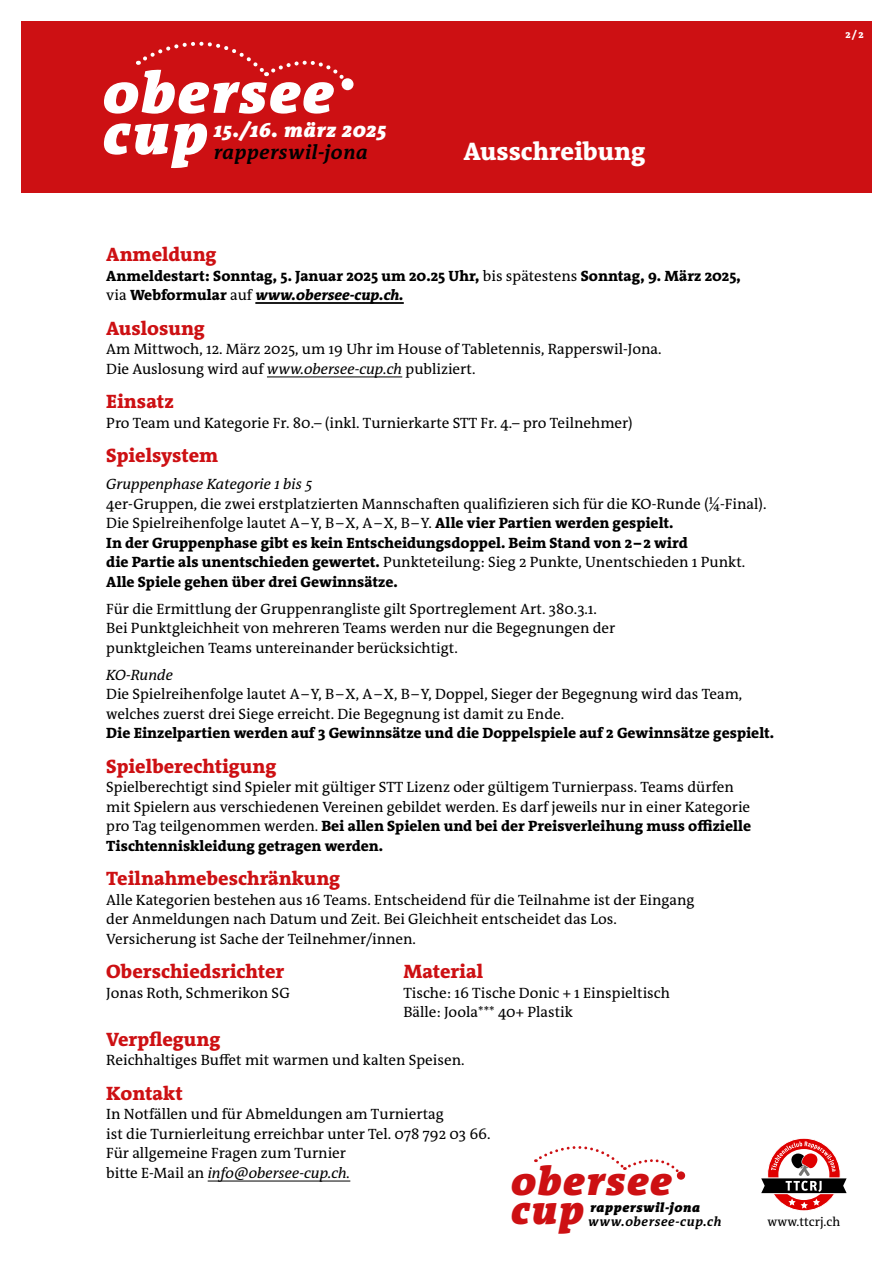
<style>
.page{position:relative;width:893px;height:1263px;background:#fff}
.page>*{position:absolute;margin:0;border:0;box-sizing:border-box;transform-origin:0 0}
.t1{font:italic 900 58.8px/41.1px "The Antiqua B W9";letter-spacing:.04em;color:#fff}
.t2{font:italic 900 40.8px/28.7px "The Antiqua B W9";letter-spacing:.04em;color:#cd1013}
.t3{font:800 25.5px "The Antiqua B W8";color:#fff}
.t4{font:italic 900 20.25px "The Antiqua B W9";letter-spacing:.035em;color:#fff}
.t5{font:italic 700 20.25px "The Antiqua B W7";letter-spacing:.025em;color:#000}
.t6{font:800 19.5px "The Antiqua B W8";color:#cd1013}
.t7{font:15px/19.5px "The Antiqua B W5 Plain";color:#000}
.t8{font:800 15px/19.5px "The Antiqua B W8";color:#000}
.t9{font:italic 15px "The Antiqua B W5 Plain";color:#000}
.t10{font:italic 700 13.2px "The Antiqua B W7";letter-spacing:.045em;color:#000}
.t11{font:italic 900 13.2px "The Antiqua B W9";letter-spacing:.04em;color:#000}
.t12{font:12.75px "The Antiqua B W5 Plain";color:#000}
.t13{font:800 10.5px "The Antiqua B W8";color:#fff}
.s1{font-family:"The Antiqua B W5 Plain";font-weight:400}
.s2{font-style:italic}
.s3{font-family:"The Antiqua B W8";font-weight:800}
</style>
<div class="page">
<hr style="left:255px;top:302px;width:149px;height:2px;background:#000">
<hr style="left:267px;top:376px;width:135px;height:1px;background:#000">
<hr style="left:208px;top:1180px;width:142px;height:1px;background:#000">
<div style="left:21px;top:21px;width:851px;height:172px;background:#cd1013"></div>
<svg style="left:761px;top:1138px;width:86px;height:73px"></svg>
<svg style="left:535px;top:1146px;width:144px;height:30px"></svg>
<div style="left:677px;top:1171px;width:8px;height:9px;background:#cd1013;border-radius:50%"></div>
<svg style="left:138px;top:41px;width:208px;height:43px"></svg>
<div style="left:342px;top:78px;width:12px;height:12px;background:#fff;border-radius:50%"></div>
<h1 class="t1" style="left:103px;top:73px;width:232px">obersee cup</h1>
<h3 class="t4" style="left:214px;top:117px;width:174px">15./16. märz 2025</h3>
<h3 class="t5" style="left:214px;top:139px;width:156px">rapperswil-jona</h3>
<h3 class="t3" style="left:463px;top:135px;width:183px">Ausschreibung</h3>
<p class="t13" style="left:845px;top:27px;width:20px">2/2</p>
<h3 class="t6" style="left:106px;top:242px;width:112px">Anmeldung</h3>
<p class="t8" style="left:106px;top:266px;width:636px">Anmeldestart: Sonntag, 5. Januar 2025 um 20.25 Uhr, <span class="s1">bis spätestens</span> Sonntag, 9. März 2025, <span class="s1">via</span> Webformular <span class="s1">auf</span> <span class="s2">www.obersee-cup.ch.</span></p>
<h3 class="t6" style="left:106px;top:315px;width:100px">Auslosung</h3>
<p class="t7" style="left:106px;top:339px;width:557px">Am Mittwoch, 12. März 2025, um 19 Uhr im House of Tabletennis, Rapperswil-Jona.<br>Die Auslosung wird auf <span class="s2">www.obersee-cup.ch</span> publiziert.</p>
<h3 class="t6" style="left:106px;top:389px;width:69px">Einsatz</h3>
<p class="t7" style="left:106px;top:413px;width:528px">Pro Team und Kategorie Fr. 80.– (inkl. Turnierkarte STT Fr. 4.– pro Teilnehmer)</p>
<h3 class="t6" style="left:106px;top:443px;width:113px">Spielsystem</h3>
<p class="t9" style="left:106px;top:474px;width:208px">Gruppenphase Kategorie 1 bis 5</p>
<p class="t7" style="left:106px;top:494px;width:662px">4er-Gruppen, die zwei erstplatzierten Mannschaften qualifizieren sich für die KO-Runde (¼-Final).<br>Die Spielreihenfolge lautet A–Y, B–X, A–X, B–Y. <span class="s3">Alle vier Partien werden gespielt.</span></p>
<p class="t8" style="left:106px;top:533px;width:583px">In der Gruppenphase gibt es kein Entscheidungsdoppel. Beim Stand von 2–2 wird</p>
<p class="t7" style="left:106px;top:552px;width:641px"><span class="s3">die Partie als unentschieden gewertet.</span> Punkteteilung: Sieg 2 Punkte, Unentschieden 1 Punkt.</p>
<p class="t8" style="left:106px;top:572px;width:293px">Alle Spiele gehen über drei Gewinnsätze.</p>
<p class="t7" style="left:106px;top:599px;width:510px">Für die Ermittlung der Gruppenrangliste gilt Sportreglement Art. 380.3.1.<br>Bei Punktgleichheit von mehreren Teams werden nur die Begegnungen der punktgleichen Teams untereinander berücksichtigt.</p>
<p class="t9" style="left:106px;top:665px;width:68px">KO-Runde</p>
<p class="t7" style="left:106px;top:684px;width:637px">Die Spielreihenfolge lautet A–Y, B–X, A–X, B–Y, Doppel, Sieger der Begegnung wird das Team, welches zuerst drei Siege erreicht. Die Begegnung ist damit zu Ende.</p>
<p class="t8" style="left:106px;top:723px;width:669px">Die Einzelpartien werden auf 3 Gewinnsätze und die Doppelspiele auf 2 Gewinnsätze gespielt.</p>
<h3 class="t6" style="left:106px;top:753px;width:172px">Spielberechtigung</h3>
<p class="t7" style="left:106px;top:777px;width:645px">Spielberechtigt sind Spieler mit gültiger STT Lizenz oder gültigem Turnierpass. Teams dürfen mit Spielern aus verschiedenen Vereinen gebildet werden. Es darf jeweils nur in einer Kategorie</p>
<p class="t8" style="left:106px;top:816px;width:646px"><span class="s1">pro Tag teilgenommen werden.</span> Bei allen Spielen und bei der Preisverleihung muss offizielle<br>Tischtenniskleidung getragen werden.</p>
<h3 class="t6" style="left:106px;top:866px;width:235px">Teilnahmebeschränkung</h3>
<p class="t7" style="left:106px;top:890px;width:590px">Alle Kategorien bestehen aus 16 Teams. Entscheidend für die Teilnahme ist der Eingang der Anmeldungen nach Datum und Zeit. Bei Gleichheit entscheidet das Los.<br>Versicherung ist Sache der Teilnehmer/innen.</p>
<h3 class="t6" style="left:106px;top:959px;width:180px">Oberschiedsrichter</h3>
<h3 class="t6" style="left:403px;top:959px;width:81px">Material</h3>
<p class="t7" style="left:106px;top:983px;width:185px">Jonas Roth, Schmerikon SG</p>
<p class="t7" style="left:403px;top:983px;width:268px">Tische: 16 Tische Donic + 1 Einspieltisch<br>Bälle: Joola*** 40+ Plastik</p>
<h3 class="t6" style="left:106px;top:1026px;width:115px">Verpflegung</h3>
<p class="t7" style="left:106px;top:1050px;width:360px">Reichhaltiges Buffet mit warmen und kalten Speisen.</p>
<h3 class="t6" style="left:106px;top:1080px;width:78px">Kontakt</h3>
<p class="t7" style="left:106px;top:1104px;width:386px">In Notfällen und für Abmeldungen am Turniertag<br>ist die Turnierleitung erreichbar unter Tel. 078 792 03 66.<br>Für allgemeine Fragen zum Turnier<br>bitte E-Mail an <span class="s2">info@obersee-cup.ch.</span></p>
<h2 class="t2" style="left:511px;top:1167px;width:162px">obersee cup</h2>
<p class="t11" style="left:590px;top:1198px;width:111px">rapperswil-jona</p>
<p class="t10" style="left:588px;top:1213px;width:135px">www.obersee-cup.ch</p>
<p class="t12" style="left:768px;top:1213px;width:74px">www.ttcrj.ch</p>
</div>
